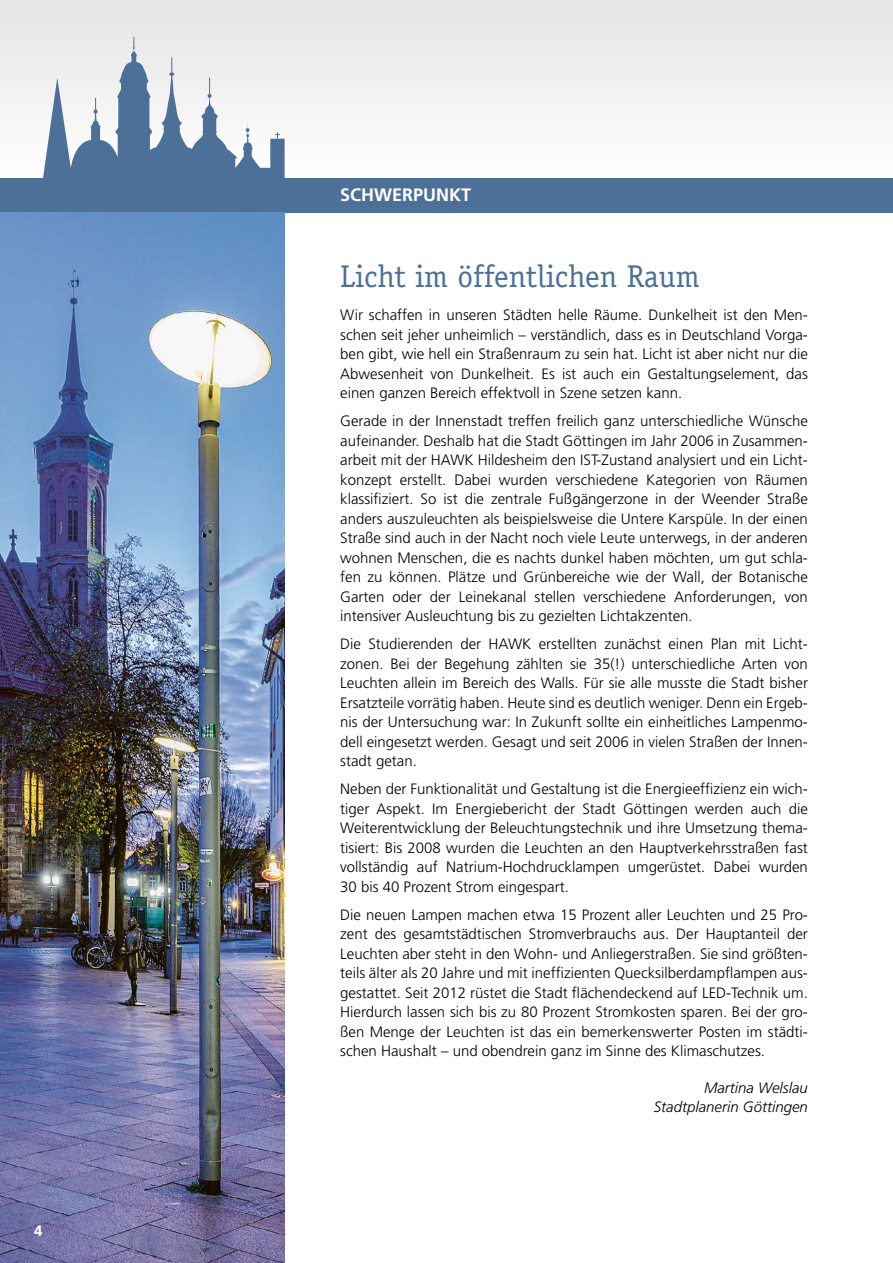
<style>
.page{position:relative;width:893px;height:1263px;background:#fff}
.page>*{position:absolute;margin:0;border:0;box-sizing:border-box;transform-origin:0 0}
.Head_21pt{font:31.5px "Officina Serif";color:#4c7098}
.Rubrik_links{font:700 18px "Frutiger";color:#fff}
.Fließ{font:300 15px/19.5px "Frutiger";color:#000;text-align:justify}
.Autor{font:italic 300 15px/19.5px "Frutiger";color:#000;text-align:right}
.t1{font:700 15px "Frutiger";color:#fff}
</style>
<div class="page">
<div style="left:0;top:0;width:893px;height:179px;background:linear-gradient(to bottom,#e4e4e4,#fff)"></div>
<div style="left:0;top:179px;width:893px;height:34px;background:#4c7098"></div>
<svg style="left:34px;top:21px;width:312px;height:158px"></svg>
<svg style="left:43px;top:37px;width:242px;height:142px"></svg>
<img style="left:0;top:213px;width:285px;height:1050px">
<p class="t1" style="left:34px;top:1222px;width:10px">4</p>
<p class="Rubrik_links" style="left:340px;top:184px;width:133px">SCHWERPUNKT</p>
<p class="Head_21pt" style="left:340px;top:258px;width:361px">Licht im öffentlichen Raum</p>
<p class="Fließ" style="left:340px;top:305px;width:469px">Wir schaffen in unseren Städten helle Räume. Dunkelheit ist den Men&shy;schen seit jeher unheimlich – verständlich, dass es in Deutschland Vorga&shy;ben gibt, wie hell ein Straßenraum zu sein hat. Licht ist aber nicht nur die Abwesenheit von Dunkelheit. Es ist auch ein Gestaltungselement, das einen ganzen Bereich effektvoll in Szene setzen kann.</p>
<p class="Fließ" style="left:340px;top:411px;width:469px">Gerade in der Innenstadt treffen freilich ganz unterschiedliche Wünsche aufeinander. Deshalb hat die Stadt Göttingen im Jahr 2006 in Zusammen&shy;arbeit mit der HAWK Hildesheim den IST-Zustand analysiert und ein Licht&shy;konzept erstellt. Dabei wurden verschiedene Kategorien von Räumen klassifiziert. So ist die zentrale Fußgängerzone in der Weender Straße anders auszuleuchten als beispielsweise die Untere Karspüle. In der einen Straße sind auch in der Nacht noch viele Leute unterwegs, in der anderen wohnen Menschen, die es nachts dunkel haben möchten, um gut schla&shy;fen zu können. Plätze und Grünbereiche wie der Wall, der Botanische Garten oder der Leinekanal stellen verschiedene Anforderungen, von intensiver Ausleuchtung bis zu gezielten Lichtakzenten.</p>
<p class="Fließ" style="left:340px;top:634px;width:469px">Die Studierenden der HAWK erstellten zunächst einen Plan mit Licht&shy;zonen. Bei der Begehung zählten sie 35(!) unterschiedliche Arten von Leuchten allein im Bereich des Walls. Für sie alle musste die Stadt bisher Ersatzteile vorrätig haben. Heute sind es deutlich weniger. Denn ein Ergeb&shy;nis der Untersuchung war: In Zukunft sollte ein einheitliches Lampenmo&shy;dell eingesetzt werden. Gesagt und seit 2006 in vielen Straßen der Innen&shy;stadt getan.</p>
<p class="Fließ" style="left:340px;top:779px;width:469px">Neben der Funktionalität und Gestaltung ist die Energieeffizienz ein wich&shy;tiger Aspekt. Im Energiebericht der Stadt Göttingen werden auch die Weiterentwicklung der Beleuchtungstechnik und ihre Umsetzung thema&shy;tisiert: Bis 2008 wurden die Leuchten an den Hauptverkehrsstraßen fast vollständig auf Natrium-Hochdrucklampen umgerüstet. Dabei wurden 30 bis 40 Prozent Strom eingespart.</p>
<p class="Fließ" style="left:340px;top:905px;width:469px;text-align:left">Die neuen Lampen machen etwa 15 Prozent aller Leuchten und 25 Pro&shy;zent des gesamtstädtischen Stromverbrauchs aus. Der Hauptanteil der Leuchten aber steht in den Wohn- und Anliegerstraßen. Sie sind größten&shy;teils älter als 20 Jahre und mit ineffizienten Quecksilberdampflampen aus&shy;gestattet. Seit 2012 rüstet die Stadt flächendeckend auf LED-Technik um.<br>Hierdurch lassen sich bis zu 80 Prozent Stromkosten sparen. Bei der gro&shy;ßen Menge der Leuchten ist das ein bemerkenswerter Posten im städti&shy;schen Haushalt – und obendrein ganz im Sinne des Klimaschutzes.</p>
<p class="Autor" style="left:654px;top:1078px;width:156px">Martina Welslau<br>Stadtplanerin Göttingen</p>
</div>
